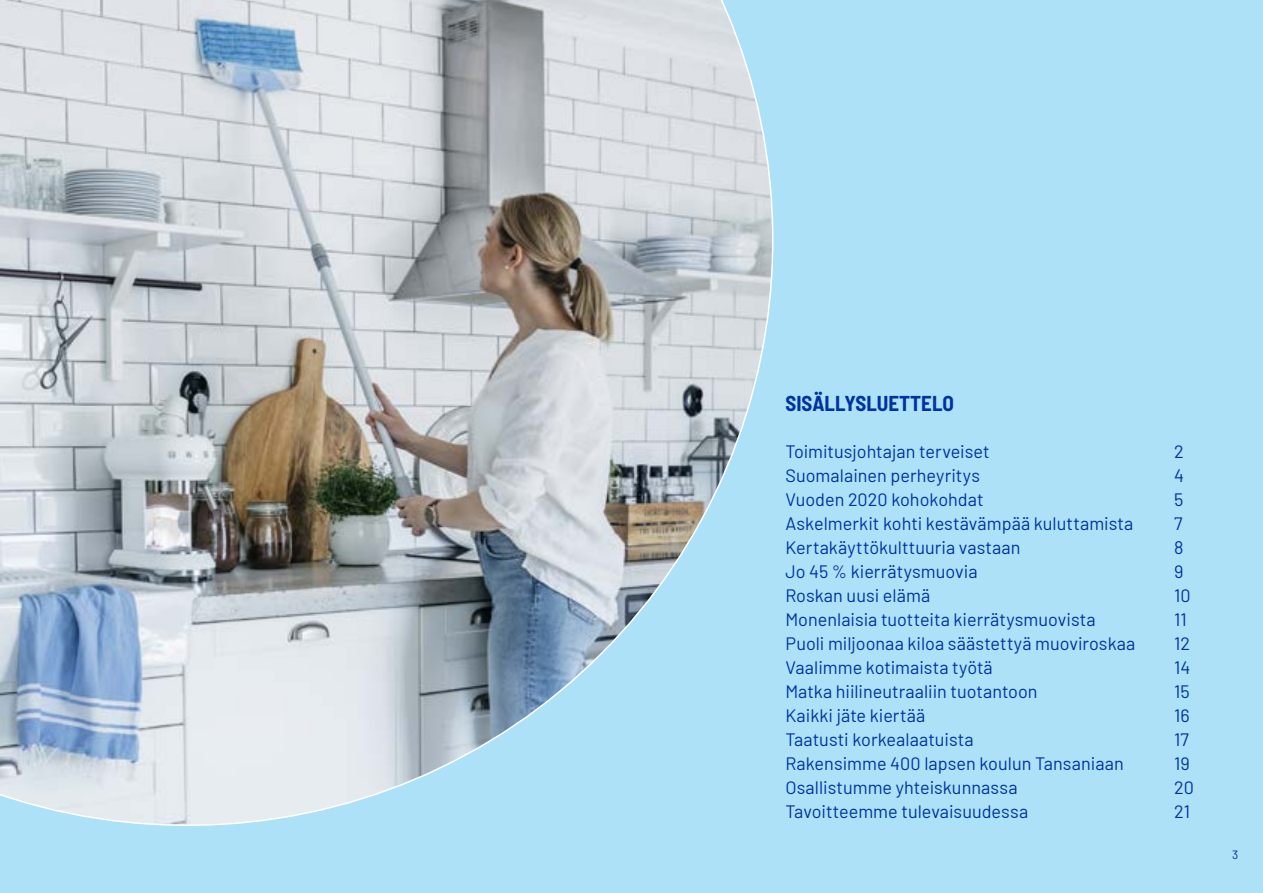
<style>
.page{position:relative;width:1263px;height:893px;background:#ade1f8}
.page>*{position:absolute;margin:0;border:0;box-sizing:border-box;transform-origin:0 0}
.t1{font:700 semi-condensed 21px "Barlow";color:#0032a0}
.t2{font:18px/24px "Barlow";color:#0032a0}
.t3{font:12px "Barlow";color:#0032a0}
</style>
<div class="page">
<img style="left:0;top:0;width:773px;height:826px">
<p class="t1" style="left:785px;top:388px;width:170px">SISÄLLYSLUETTELO</p>
<p class="t2" style="left:785px;top:438px;width:351px">Toimitusjohtajan terveiset<br>Suomalainen perheyritys<br>Vuoden 2020 kohokohdat<br>Askelmerkit kohti kestävämpää kuluttamista<br>Kertakäyttökulttuuria vastaan<br>Jo 45 % kierrätysmuovia<br>Roskan uusi elämä<br>Monenlaisia tuotteita kierrätysmuovista<br>Puoli miljoonaa kiloa säästettyä muoviroskaa<br>Vaalimme kotimaista työtä<br>Matka hiilineutraaliin tuotantoon<br>Kaikki jäte kiertää<br>Taatusti korkealaatuista<br>Rakensimme 400 lapsen koulun Tansaniaan<br>Osallistumme yhteiskunnassa<br>Tavoitteemme tulevaisuudessa</p>
<p class="t2" style="left:1174px;top:438px;width:21px">2<br>4<br>5<br>7<br>8<br>9<br>10<br>11<br>12<br>14<br>15<br>16<br>17<br>19<br>20<br>21</p>
<p class="t3" style="left:1232px;top:846px;width:8px">3</p>
</div>
